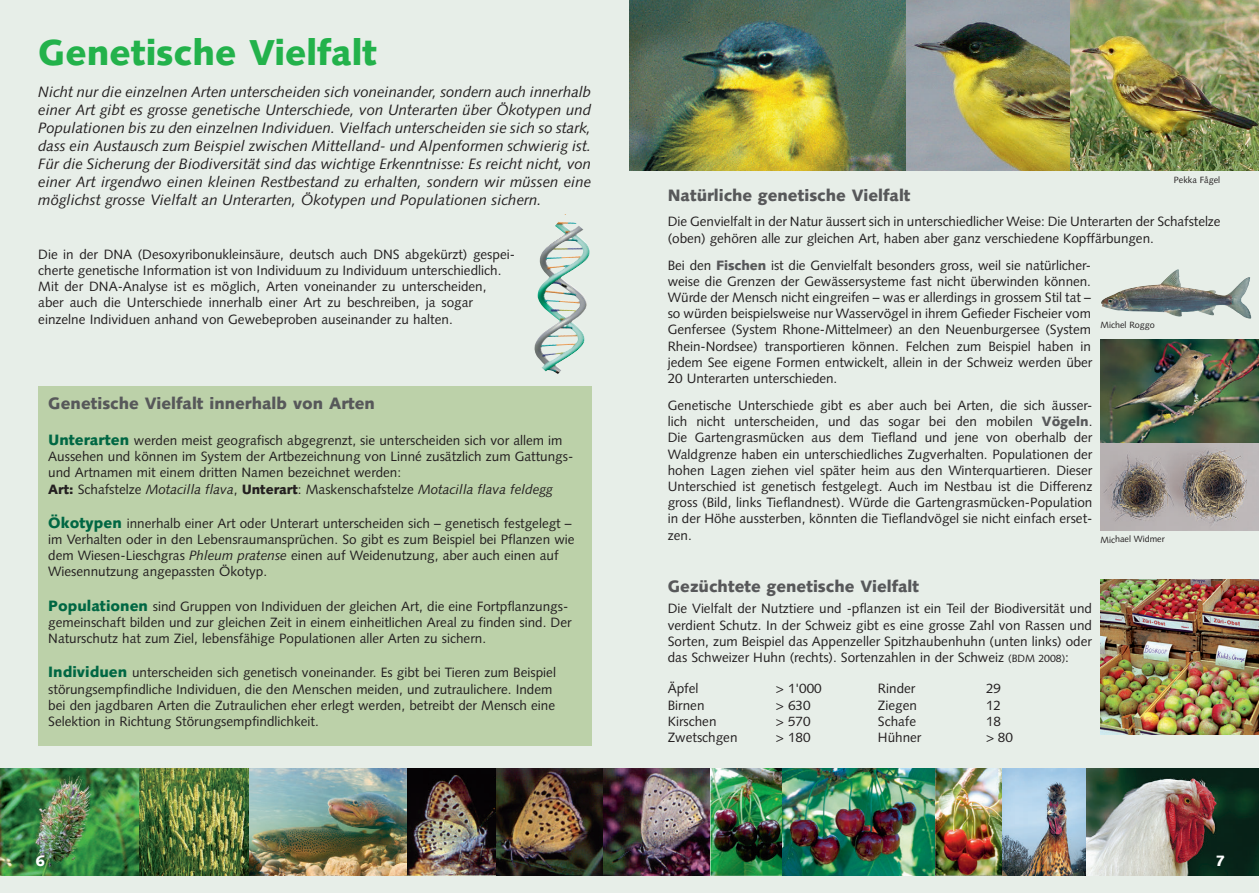
<style>
.page{position:relative;width:1259px;height:893px;background:#e7eee8}
.page>*{position:absolute;margin:0;border:0;box-sizing:border-box;transform-origin:0 0}
.t1{font:900 36px "Syntax LT";color:#23b24b}
.t2{font:900 16.5px "Syntax LT";color:#57585a}
.t3{font:italic 15px/18px "Syntax LT";color:#231f20;text-align:justify}
.t4{font:900 15px "Syntax LT";color:#fff}
.t5{font:13.5px/16.2px "Syntax LT";color:#231f20}
.t6{font:9px "Syntax LT";letter-spacing:-.005em;color:#231f20}
.s1{font-weight:900;font-size:15px;color:#006743}
.s2{font-weight:900}
.s3{font-style:italic}
.s4{font-weight:900;color:#57585a}
.s5{font-size:10.5px}
</style>
<div class="page">
<div style="left:38px;top:386px;width:553px;height:360px;background:#bcd1a9"></div>
<img style="left:905px;top:0;width:165px;height:170px">
<img style="left:1070px;top:0;width:189px;height:170px">
<img style="left:138px;top:769px;width:358px;height:106px">
<img style="left:602px;top:769px;width:173px;height:106px">
<img style="left:496px;top:769px;width:106px;height:106px">
<img style="left:629px;top:0;width:276px;height:170px">
<img style="left:534px;top:214px;width:56px;height:160px">
<img style="left:775px;top:769px;width:160px;height:106px">
<img style="left:935px;top:769px;width:67px;height:106px">
<img style="left:1002px;top:769px;width:84px;height:106px">
<img style="left:1086px;top:769px;width:173px;height:106px">
<img style="left:1100px;top:580px;width:159px;height:155px">
<img style="left:1101px;top:269px;width:77px;height:46px">
<img style="left:1101px;top:339px;width:158px;height:105px">
<img style="left:1101px;top:444px;width:158px;height:86px">
<img style="left:0;top:769px;width:138px;height:106px">
<h1 class="t1" style="left:38px;top:31px;width:340px">Genetische Vielfalt</h1>
<p class="t3" style="left:38px;top:82px;width:554px">Nicht nur die einzelnen Arten unterscheiden sich voneinander, sondern auch innerhalb einer Art gibt es grosse genetische Unterschiede, von Unterarten über Ökotypen und Populationen bis zu den einzelnen Individuen. Vielfach unterscheiden sie sich so stark, dass ein Austausch zum Beispiel zwischen Mittelland- und Alpenformen schwierig ist.<br>Für die Sicherung der Biodiversität sind das wichtige Erkenntnisse: Es reicht nicht, von einer Art irgendwo einen kleinen Restbestand zu erhalten, sondern wir müssen eine möglichst grosse Vielfalt an Unterarten, Ökotypen und Populationen sichern.</p>
<p class="t5" style="left:38px;top:246px;width:478px">Die in der DNA (Desoxyribonukleinsäure, deutsch auch DNS abgekürzt) gespei&shy;cherte genetische Information ist von Individuum zu Individuum unterschiedlich.<br>Mit der DNA-Analyse ist es möglich, Arten voneinander zu unterscheiden, aber auch die Unterschiede innerhalb einer Art zu beschreiben, ja sogar einzelne Individuen anhand von Gewebeproben auseinander zu halten.</p>
<p class="t2" style="left:48px;top:394px;width:328px">Genetische Vielfalt innerhalb von Arten</p>
<p class="t5" style="left:48px;top:432px;width:526px"><span class="s1">Unterarten</span> werden meist geografisch abgegrenzt, sie unterscheiden sich vor allem im Aussehen und können im System der Artbezeichnung von Linné zusätzlich zum Gattungs&shy;und Artnamen mit einem dritten Namen bezeichnet werden:<br><span class="s2">Art:</span> Schafstelze <span class="s3">Motacilla flava</span>, <span class="s2">Unterart</span>: Maskenschafstelze <span class="s3">Motacilla flava feldegg</span></p>
<p class="t5" style="left:48px;top:515px;width:528px"><span class="s1">Ökotypen</span> innerhalb einer Art oder Unterart unterscheiden sich – genetisch festgelegt – im Verhalten oder in den Lebensraumansprüchen. So gibt es zum Beispiel bei Pflanzen wie dem Wiesen-Lieschgras <span class="s3">Phleum pratense</span> einen auf Weidenutzung, aber auch einen auf Wiesennutzung angepassten Ökotyp.</p>
<p class="t5" style="left:48px;top:598px;width:525px"><span class="s1">Populationen</span> sind Gruppen von Individuen der gleichen Art, die eine Fortpflanzungs&shy;gemeinschaft bilden und zur gleichen Zeit in einem einheitlichen Areal zu finden sind. Der<br>Naturschutz hat zum Ziel, lebensfähige Populationen aller Arten zu sichern.</p>
<p class="t5" style="left:48px;top:665px;width:509px"><span class="s1">Individuen</span> unterscheiden sich genetisch voneinander. Es gibt bei Tieren zum Beispiel störungsempfindliche Individuen, die den Menschen meiden, und zutraulichere. Indem bei den jagdbaren Arten die Zutraulichen eher erlegt werden, betreibt der Mensch eine Selektion in Richtung Störungsempfindlichkeit.</p>
<p class="t6" style="left:1174px;top:175px;width:48px">Pekka Fågel</p>
<p class="t2" style="left:668px;top:186px;width:244px">Natürliche genetische Vielfalt</p>
<p class="t5" style="left:668px;top:214px;width:554px">Die Genvielfalt in der Natur äussert sich in unterschiedlicher Weise: Die Unterarten der Schafstelze (oben) gehören alle zur gleichen Art, haben aber ganz verschiedene Kopffärbungen.</p>
<p class="t5" style="left:668px;top:257px;width:426px;text-align:justify">Bei den <span class="s4">Fischen</span> ist die Genvielfalt besonders gross, weil sie natürlicher&shy;weise die Grenzen der Gewässersysteme fast nicht überwinden können.<br>Würde der Mensch nicht eingreifen – was er allerdings in grossem Stil tat – so würden beispielsweise nur Wasservögel in ihrem Gefieder Fischeier vom Genfersee (System Rhone-Mittelmeer) an den Neuenburgersee (System Rhein-Nordsee) transportieren können. Felchen zum Beispiel haben in jedem See eigene Formen entwickelt, allein in der Schweiz werden über 20 Unterarten unterschieden.</p>
<p class="t5" style="left:668px;top:397px;width:426px;text-align:justify">Genetische Unterschiede gibt es aber auch bei Arten, die sich äusser&shy;lich nicht unterscheiden, und das sogar bei den mobilen <span class="s4">Vögeln</span>.<br>Die Gartengrasmücken aus dem Tiefland und jene von oberhalb der Waldgrenze haben ein unterschiedliches Zugverhalten. Populationen der hohen Lagen ziehen viel später heim aus den Winterquartieren. Dieser Unterschied ist genetisch festgelegt. Auch im Nestbau ist die Differenz gross (Bild, links Tieflandnest). Würde die Gartengrasmücken-Population in der Höhe aussterben, könnten die Tieflandvögel sie nicht einfach erset&shy;zen.</p>
<p class="t6" style="left:1100px;top:319px;width:56px">Michel Roggo</p>
<p class="t6" style="left:1100px;top:534px;width:66px">Michael Widmer</p>
<p class="t2" style="left:668px;top:576px;width:253px">Gezüchtete genetische Vielfalt</p>
<p class="t5" style="left:668px;top:601px;width:426px;text-align:justify">Die Vielfalt der Nutztiere und -pflanzen ist ein Teil der Biodiversität und verdient Schutz. In der Schweiz gibt es eine grosse Zahl von Rassen und Sorten, zum Beispiel das Appenzeller Spitzhaubenhuhn (unten links) oder das Schweizer Huhn (rechts). Sortenzahlen in der Schweiz <span class="s5">(BDM 2008)</span>:</p>
<p class="t5" style="left:668px;top:681px;width:32px">Äpfel</p>
<p class="t5" style="left:776px;top:681px;width:48px">&gt; 1'000</p>
<p class="t5" style="left:668px;top:697px;width:38px">Birnen</p>
<p class="t5" style="left:776px;top:697px;width:36px">&gt; 630</p>
<p class="t5" style="left:668px;top:713px;width:50px">Kirschen</p>
<p class="t5" style="left:776px;top:713px;width:36px">&gt; 570</p>
<p class="t5" style="left:668px;top:729px;width:71px">Zwetschgen</p>
<p class="t5" style="left:776px;top:729px;width:36px">&gt; 180</p>
<p class="t5" style="left:878px;top:681px;width:39px">Rinder</p>
<p class="t5" style="left:986px;top:681px;width:17px">29</p>
<p class="t5" style="left:878px;top:697px;width:41px">Ziegen</p>
<p class="t5" style="left:986px;top:697px;width:17px">12</p>
<p class="t5" style="left:878px;top:713px;width:40px">Schafe</p>
<p class="t5" style="left:986px;top:713px;width:17px">18</p>
<p class="t5" style="left:878px;top:729px;width:45px">Hühner</p>
<p class="t5" style="left:986px;top:729px;width:28px">&gt; 80</p>
<p class="t4" style="left:36px;top:852px;width:11px">6</p>
<p class="t4" style="left:1215px;top:852px;width:11px">7</p>
</div>
